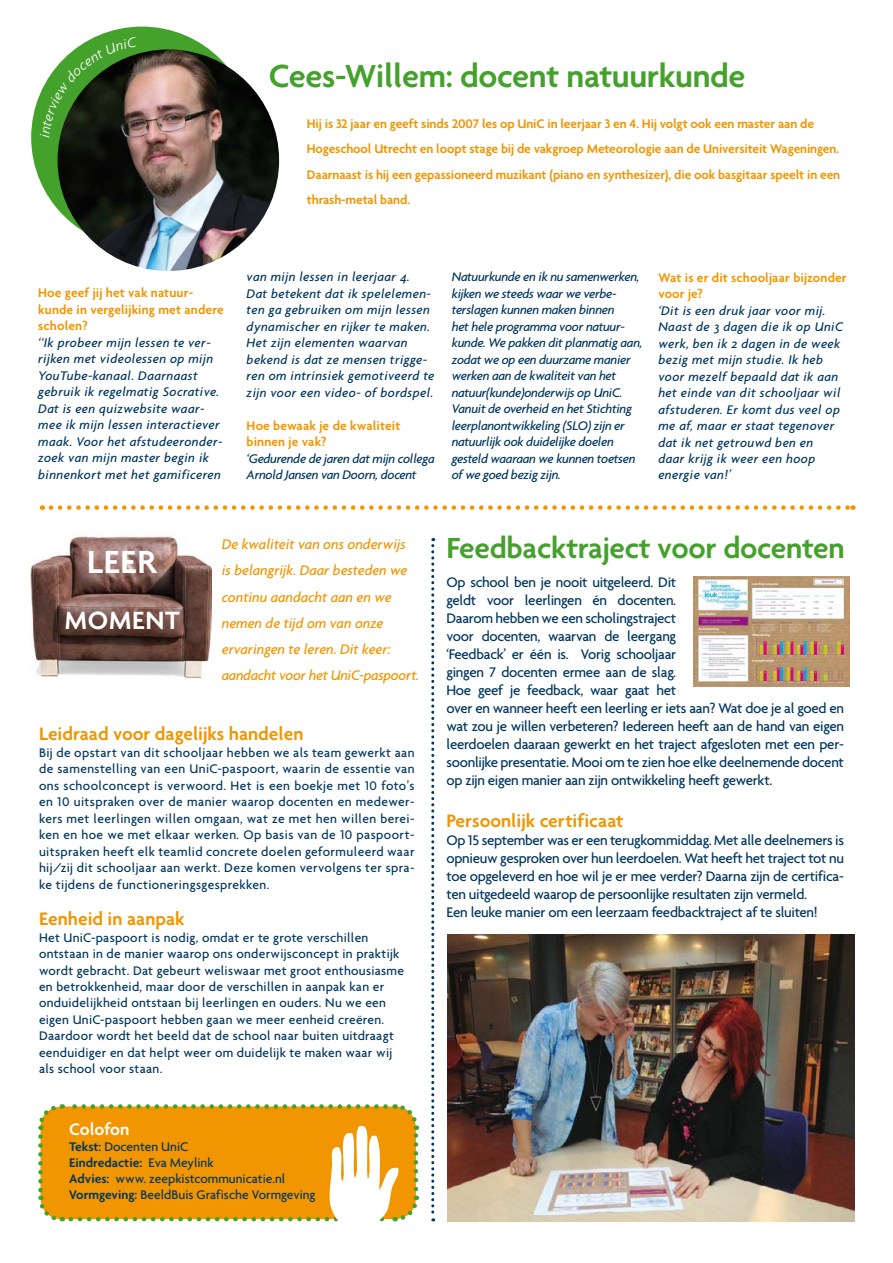
<style>
.page{position:relative;width:893px;height:1263px;background:#fff}
.page>*{position:absolute;margin:0;border:0;box-sizing:border-box;transform-origin:0 0}
.t1{font:600 34.5px "Agenda";letter-spacing:-.01em;color:#44a12b}
.t2{font:600 34.5px "Agenda";color:#fff}
.t3{font:600 31.5px "Agenda";letter-spacing:-.01em;color:#44a12b}
.t4{font:600 27px "Agenda";letter-spacing:.02em;color:#fff}
.t5{font:600 19.5px "Agenda";color:#f19500}
.t6{font:600 18px "Agenda";color:#fff}
.t7{font:15px/18px "Agenda";letter-spacing:-.02em;color:#00365e}
.t8{font:italic 15px/26.1px "Agenda";color:#f19500}
.t9{font:13.5px/16.5px "Agenda";letter-spacing:.02em;color:#00365e;text-align:justify}
.t10{font:italic 13.5px/16.5px "Agenda Alt";letter-spacing:.03em;color:#00365e}
.t11{font:italic 13.5px/16.5px "Agenda Alt";letter-spacing:-.02em;color:#00365e}
.t12{font:600 13.5px/25.5px "Agenda";letter-spacing:-.01em;color:#f19500}
.t13{font:600 13.5px/16.5px "Agenda";letter-spacing:.01em;color:#f19500}
.t14{font:13.5px/16.2px "Agenda";color:#00365e}
.s1{font-weight:600}
</style>
<div class="page">
<div style="left:31px;top:27px;width:222px;height:221px;background:#44a12b;border-radius:50%"></div>
<img style="left:58px;top:49px;width:221px;height:222px;border-radius:109px">
<img style="left:31px;top:536px;width:180px;height:142px">
<svg style="left:51px;top:505px;width:802px;height:5px"></svg>
<svg style="left:431px;top:538px;width:3px;height:683px"></svg>
<svg style="left:38px;top:1104px;width:381px;height:118px;background:#eca426"></svg>
<img style="left:447px;top:935px;width:408px;height:286px">
<img style="left:693px;top:577px;width:157px;height:109px">
<svg style="left:40px;top:37px;width:97px;height:100px"></svg>
<h1 class="t1" style="left:269px;top:55px;width:478px">Cees-Willem: docent natuurkunde</h1>
<p class="t12" style="left:307px;top:110px;width:535px">Hij is 32 jaar en geeft sinds 2007 les op UniC in leerjaar 3 en 4. Hij volgt ook een master aan de Hogeschool Utrecht en loopt stage bij de vakgroep Meteorologie aan de Universiteit Wageningen.<br>Daarnaast is hij een gepassioneerd muzikant (piano en synthesizer), die ook basgitaar speelt in een thrash-metal band.</p>
<p class="t13" style="left:38px;top:284px;width:187px">Hoe geef jij het vak natuur&shy;kunde in vergelijking met andere scholen?</p>
<p class="t10" style="left:38px;top:334px;width:186px">‘‘Ik probeer mijn lessen te ver&shy;rijken met videolessen op mijn<br>YouTube-kanaal. Daarnaast gebruik ik regelmatig Socrative.<br>Dat is een quizwebsite waar&shy;mee ik mijn lessen interactiever maak. Voor het afstudeeronder&shy;zoek van mijn master begin ik binnenkort met het gamificeren</p>
<p class="t10" style="left:247px;top:268px;width:189px">van mijn lessen in leerjaar 4.<br>Dat betekent dat ik spelelemen&shy;ten ga gebruiken om mijn lessen dynamischer en rijker te maken.<br>Het zijn elementen waarvan bekend is dat ze mensen trigge&shy;ren om intrinsiek gemotiveerd te zijn voor een video- of bordspel.</p>
<p class="t13" style="left:247px;top:417px;width:155px">Hoe bewaak je de kwaliteit binnen je vak?</p>
<p class="t11" style="left:247px;top:450px;width:190px">‘Gedurende de jaren dat mijn collega<br>Arnold Jansen van Doorn, docent</p>
<p class="t11" style="left:452px;top:268px;width:192px">Natuurkunde en ik nu samenwerken, kijken we steeds waar we verbe&shy;terslagen kunnen maken binnen<br>het hele programma voor natuur&shy;kunde. We pakken dit planmatig aan, zodat we op een duurzame manier werken aan de kwaliteit van het natuur(kunde)onderwijs op UniC.<br>Vanuit de overheid en het Stichting leerplanontwikkeling (SLO) zijn er natuurlijk ook duidelijke doelen gesteld waaraan we kunnen toetsen of we goed bezig zijn.</p>
<p class="t13" style="left:658px;top:269px;width:190px">Wat is er dit schooljaar bijzonder voor je?</p>
<p class="t10" style="left:658px;top:302px;width:186px">‘Dit is een druk jaar voor mij.<br>Naast de 3 dagen die ik op UniC werk, ben ik 2 dagen in de week bezig met mijn studie. Ik heb voor mezelf bepaald dat ik aan het einde van dit schooljaar wil afstuderen. Er komt dus veel op me af, maar er staat tegenover dat ik net getrouwd ben en<br>daar krijg ik weer een hoop energie van!’</p>
<h1 class="t2" style="left:87px;top:541px;width:72px">LEER</h1>
<h3 class="t4" style="left:65px;top:604px;width:116px">MOMENT</h3>
<p class="t8" style="left:222px;top:531px;width:199px">De kwaliteit van ons onderwijs<br>is belangrijk. Daar besteden we continu aandacht aan en we nemen de tijd om van onze ervaringen te leren. Dit keer: aandacht voor het UniC-paspoort.</p>
<h3 class="t5" style="left:39px;top:722px;width:266px">Leidraad voor dagelijks handelen</h3>
<p class="t9" style="left:39px;top:744px;width:377px">Bij de opstart van dit schooljaar hebben we als team gewerkt aan de samenstelling van een UniC-paspoort, waarin de essentie van ons schoolconcept is verwoord. Het is een boekje met 10 foto’s en 10 uitspraken over de manier waarop docenten en medewer&shy;kers met leerlingen willen omgaan, wat ze met hen willen berei&shy;ken en hoe we met elkaar werken. Op basis van de 10 paspoort&shy;uitspraken heeft elk teamlid concrete doelen geformuleerd waar hij/zij dit schooljaar aan werkt. Deze komen vervolgens ter spra&shy;ke tijdens de functioneringsgesprekken.</p>
<h3 class="t5" style="left:39px;top:907px;width:147px">Eenheid in aanpak</h3>
<p class="t9" style="left:39px;top:928px;width:366px;text-align:left">Het UniC-paspoort is nodig, omdat er te grote verschillen ontstaan in de manier waarop ons onderwijsconcept in praktijk wordt gebracht. Dat gebeurt weliswaar met groot enthousiasme en betrokkenheid, maar door de verschillen in aanpak kan er onduidelijkheid ontstaan bij leerlingen en ouders. Nu we een eigen UniC-paspoort hebben gaan we meer eenheid creëren.<br>Daardoor wordt het beeld dat de school naar buiten uitdraagt eenduidiger en dat helpt weer om duidelijk te maken waar wij als school voor staan.</p>
<h3 class="t6" style="left:69px;top:1118px;width:62px">Colofon</h3>
<p class="t14" style="left:69px;top:1138px;width:248px"><span class="s1">Tekst:</span> Docenten UniC<br><span class="s1">Eindredactie:</span> Eva Meylink<br><span class="s1">Advies:</span> www. zeepkistcommunicatie.nl <span class="s1">Vormgeving:</span> BeeldBuis Grafische Vormgeving</p>
<h2 class="t3" style="left:446px;top:529px;width:400px">Feedbacktraject voor docenten</h2>
<p class="t7" style="left:446px;top:573px;width:399px">Op school ben je nooit uitgeleerd. Dit<br>geldt voor leerlingen én docenten.<br>Daarom hebben we een scholingstraject<br>voor docenten, waarvan de leergang<br>‘Feedback’ er één is. Vorig schooljaar<br>gingen 7 docenten ermee aan de slag.<br>Hoe geef je feedback, waar gaat het<br>over en wanneer heeft een leerling er iets aan? Wat doe je al goed en wat zou je willen verbeteren? Iedereen heeft aan de hand van eigen leerdoelen daaraan gewerkt en het traject afgesloten met een per&shy;soonlijke presentatie. Mooi om te zien hoe elke deelnemende docent op zijn eigen manier aan zijn ontwikkeling heeft gewerkt.</p>
<h3 class="t5" style="left:446px;top:808px;width:179px">Persoonlijk certificaat</h3>
<p class="t7" style="left:446px;top:830px;width:399px">Op 15 september was er een terugkommiddag. Met alle deelnemers is opnieuw gesproken over hun leerdoelen. Wat heeft het traject tot nu toe opgeleverd en hoe wil je er mee verder? Daarna zijn de certifica&shy;ten uitgedeeld waarop de persoonlijke resultaten zijn vermeld.<br>Een leuke manier om een leerzaam feedbacktraject af te sluiten!</p>
</div>
